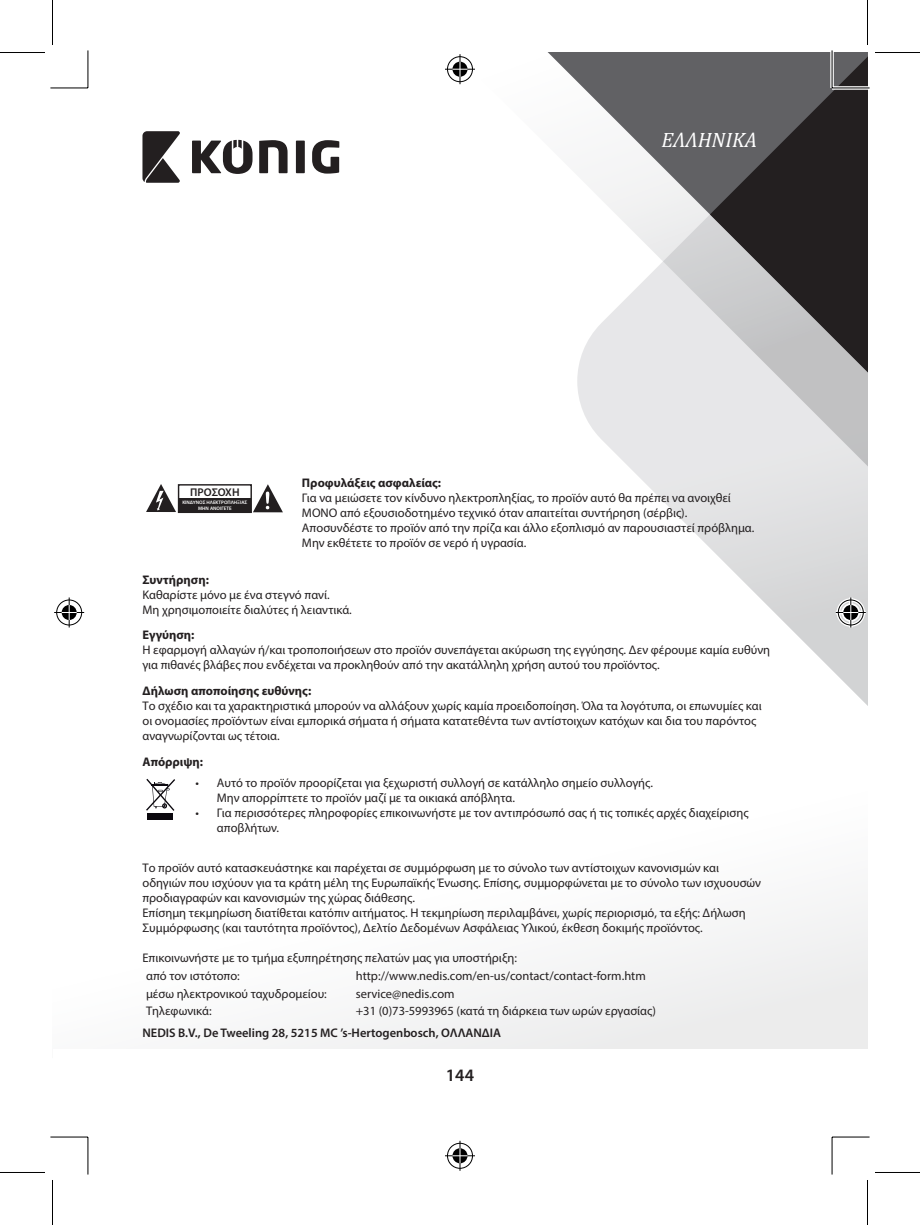
<style>
.page{position:relative;width:920px;height:1225px;background:#fff}
.page>*{position:absolute;margin:0;border:0;box-sizing:border-box;transform-origin:0 0}
.t1{font:italic 20.75px "Cambria";color:#fff}
.t2{font:600 17.5px "Myriad Pro";color:#231f20}
.t3{font:12.5px/15px "Myriad Pro";color:#231f20}
.t4{font:700 12.5px "Myriad Pro";color:#231f20}
.t5{font:600 12.5px "Myriad Pro";color:#231f20}
.t6{font:600 11.25px "Myriad Pro";color:#231f20}
.t7{font:600 5px/5.5px "Myriad Pro";color:#fff;text-align:center}
</style>
<div class="page">
<svg style="left:717px;top:555px;width:150px;height:150px"></svg>
<svg style="left:468px;top:60px;width:399px;height:495px"></svg>
<svg style="left:486px;top:52px;width:224px;height:455px"></svg>
<svg style="left:710px;top:52px;width:157px;height:458px;background:#848384"></svg>
<svg style="left:147px;top:778px;width:720px;height:271px"></svg>
<svg style="left:142px;top:131px;width:38px;height:52px"></svg>
<div style="left:296px;top:141px;width:9px;height:32px;background:#231f20"></div>
<svg style="left:259px;top:140px;width:29px;height:33px"></svg>
<svg style="left:312px;top:140px;width:27px;height:34px"></svg>
<svg style="left:192px;top:140px;width:61px;height:34px"></svg>
<div style="left:178px;top:484px;width:74px;height:29px;border:1px solid #231f20"></div>
<div style="left:179px;top:498px;width:72px;height:14px;background:#231f20"></div>
<svg style="left:146px;top:484px;width:30px;height:28px"></svg>
<svg style="left:253px;top:484px;width:30px;height:28px"></svg>
<svg style="left:146px;top:779px;width:29px;height:32px"></svg>
<div style="left:148px;top:813px;width:25px;height:7px;background:#0b080e"></div>
<svg style="left:50px;top:87px;width:36px;height:1px"></svg>
<svg style="left:832px;top:86px;width:38px;height:4px"></svg>
<svg style="left:50px;top:1137px;width:36px;height:1px"></svg>
<svg style="left:834px;top:1137px;width:36px;height:1px"></svg>
<svg style="left:86px;top:50px;width:2px;height:38px"></svg>
<svg style="left:86px;top:1137px;width:2px;height:37px"></svg>
<svg style="left:830px;top:50px;width:4px;height:38px"></svg>
<svg style="left:831px;top:1137px;width:3px;height:37px"></svg>
<hr style="left:50px;top:88px;width:38px;height:1px;background:#000">
<hr style="left:832px;top:88px;width:38px;height:1px;background:#000">
<hr style="left:50px;top:1136px;width:38px;height:1px;background:#000">
<hr style="left:832px;top:1136px;width:38px;height:1px;background:#000">
<hr style="left:88px;top:50px;width:1px;height:38px;background:#000">
<hr style="left:88px;top:1137px;width:1px;height:37px;background:#000">
<hr style="left:832px;top:50px;width:1px;height:38px;background:#000">
<hr style="left:832px;top:1137px;width:1px;height:37px;background:#000">
<hr style="left:0;top:52px;width:45px;height:1px;background:#000">
<hr style="left:875px;top:52px;width:45px;height:1px;background:#000">
<hr style="left:0;top:1172px;width:45px;height:1px;background:#000">
<hr style="left:875px;top:1172px;width:45px;height:1px;background:#000">
<hr style="left:52px;top:0;width:1px;height:45px;background:#000">
<hr style="left:52px;top:1180px;width:1px;height:45px;background:#000">
<hr style="left:867px;top:0;width:1px;height:45px;background:#000">
<hr style="left:867px;top:1180px;width:1px;height:45px;background:#000">
<div style="left:446px;top:55px;width:28px;height:28px;border:4px solid #fff;border-radius:50%"></div>
<svg style="left:445px;top:67px;width:30px;height:4px"></svg>
<svg style="left:458px;top:54px;width:4px;height:30px"></svg>
<div style="left:451px;top:60px;width:18px;height:18px;border:4px solid #fff;border-radius:50%"></div>
<div style="left:447px;top:56px;width:26px;height:26px;border:1px solid #000;border-radius:50%"></div>
<hr style="left:445px;top:69px;width:30px;height:1px;background:#000">
<hr style="left:460px;top:54px;width:1px;height:30px;background:#000">
<svg style="left:452px;top:62px;width:15px;height:15px"></svg>
<div style="left:446px;top:1141px;width:28px;height:29px;border:4px solid #fff;border-radius:50%"></div>
<hr style="left:445px;top:1154px;width:30px;height:3px;background:#fff">
<svg style="left:458px;top:1141px;width:4px;height:30px"></svg>
<div style="left:451px;top:1146px;width:18px;height:19px;border:4px solid #fff;border-radius:50%"></div>
<div style="left:447px;top:1143px;width:26px;height:25px;border:1px solid #000;border-radius:50%"></div>
<hr style="left:445px;top:1155px;width:30px;height:1px;background:#000">
<hr style="left:460px;top:1141px;width:1px;height:30px;background:#000">
<svg style="left:452px;top:1148px;width:15px;height:15px"></svg>
<div style="left:55px;top:598px;width:28px;height:29px;border:4px solid #fff;border-radius:50%"></div>
<hr style="left:54px;top:611px;width:30px;height:3px;background:#fff">
<svg style="left:67px;top:597px;width:4px;height:30px"></svg>
<div style="left:60px;top:603px;width:18px;height:19px;border:4px solid #fff;border-radius:50%"></div>
<div style="left:56px;top:599px;width:26px;height:26px;border:1px solid #000;border-radius:50%"></div>
<hr style="left:54px;top:612px;width:30px;height:1px;background:#000">
<hr style="left:69px;top:597px;width:1px;height:30px;background:#000">
<svg style="left:62px;top:605px;width:15px;height:15px"></svg>
<div style="left:837px;top:598px;width:28px;height:29px;border:4px solid #fff;border-radius:50%"></div>
<hr style="left:836px;top:611px;width:30px;height:3px;background:#fff">
<svg style="left:849px;top:597px;width:4px;height:30px"></svg>
<div style="left:842px;top:603px;width:18px;height:19px;border:4px solid #fff;border-radius:50%"></div>
<div style="left:838px;top:599px;width:26px;height:26px;border:1px solid #000;border-radius:50%"></div>
<hr style="left:836px;top:612px;width:30px;height:1px;background:#000">
<hr style="left:850px;top:597px;width:1px;height:30px;background:#000">
<svg style="left:843px;top:605px;width:15px;height:15px"></svg>
<h1 class="t1" style="left:661px;top:125px;width:97px">ΕΛΛΗΝΙΚA</h1>
<p class="t6" style="left:190px;top:485px;width:51px">ΠΡΟΣΟΧΗ</p>
<p class="t7" style="left:182px;top:499px;width:67px">ΚΙΝΔΥΝΟΣ ΗΛΕΚΤΡΟΠΛΗΞΙΑΣ<br>ΜΗΝ ΑΝΟΙΓΕΤΕ</p>
<p class="t4" style="left:302px;top:475px;width:141px">Προφυλάξεις ασφαλείας:</p>
<p class="t3" style="left:302px;top:490px;width:454px">Για να μειώσετε τον κίνδυνο ηλεκτροπληξίας, το προϊόν αυτό θα πρέπει να ανοιχθεί ΜΟΝΟ από εξουσιοδοτημένο τεχνικό όταν απαιτείται συντήρηση (σέρβις).<br>Αποσυνδέστε το προϊόν από την πρίζα και άλλο εξοπλισμό αν παρουσιαστεί πρόβλημα.<br>Μην εκθέτετε το προϊόν σε νερό ή υγρασία.</p>
<p class="t4" style="left:142px;top:571px;width:68px">Συντήρηση:</p>
<p class="t3" style="left:142px;top:587px;width:211px">Καθαρίστε μόνο με ένα στεγνό πανί.<br>Μη χρησιμοποιείτε διαλύτες ή λειαντικά.</p>
<p class="t4" style="left:142px;top:627px;width:54px">Εγγύηση:</p>
<p class="t3" style="left:142px;top:642px;width:629px">Η εφαρμογή αλλαγών ή/και τροποποιήσεων στο προϊόν συνεπάγεται ακύρωση της εγγύησης. Δεν φέρουμε καμία ευθύνη για πιθανές βλάβες που ενδέχεται να προκληθούν από την ακατάλληλη χρήση αυτού του προϊόντος.</p>
<p class="t4" style="left:142px;top:682px;width:170px">Δήλωση αποποίησης ευθύνης:</p>
<p class="t3" style="left:142px;top:698px;width:621px">Το σχέδιο και τα χαρακτηριστικά μπορούν να αλλάξουν χωρίς καμία προειδοποίηση. Όλα τα λογότυπα, οι επωνυμίες και οι ονομασίες προϊόντων είναι εμπορικά σήματα ή σήματα κατατεθέντα των αντίστοιχων κατόχων και δια του παρόντος αναγνωρίζονται ως τέτοια.</p>
<p class="t4" style="left:142px;top:753px;width:62px">Απόρριψη:</p>
<p class="t3" style="left:217px;top:775px;width:438px;text-indent:-21px">• Αυτό το προϊόν προορίζεται για ξεχωριστή συλλογή σε κατάλληλο σημείο συλλογής.<br>Μην απορρίπτετε το προϊόν μαζί με τα οικιακά απόβλητα.</p>
<p class="t3" style="left:217px;top:805px;width:533px;text-indent:-21px">• Για περισσότερες πληροφορίες επικοινωνήστε με τον αντιπρόσωπό σας ή τις τοπικές αρχές διαχείρισης αποβλήτων.</p>
<p class="t3" style="left:142px;top:860px;width:620px">Το προϊόν αυτό κατασκευάστηκε και παρέχεται σε συμμόρφωση με το σύνολο των αντίστοιχων κανονισμών και οδηγιών που ισχύουν για τα κράτη μέλη της Ευρωπαϊκής Ένωσης. Επίσης, συμμορφώνεται με το σύνολο των ισχυουσών προδιαγραφών και κανονισμών της χώρας διάθεσης.<br>Επίσημη τεκμηρίωση διατίθεται κατόπιν αιτήματος. Η τεκμηρίωση περιλαμβάνει, χωρίς περιορισμό, τα εξής: Δήλωση Συμμόρφωσης (και ταυτότητα προϊόντος), Δελτίο Δεδομένων Ασφάλειας Υλικού, έκθεση δοκιμής προϊόντος.</p>
<p class="t3" style="left:142px;top:949px;width:376px;line-height:17.5px">Επικοινωνήστε με το τμήμα εξυπηρέτησης πελατών μας για υποστήριξη: από τον ιστότοπο:</p>
<p class="t3" style="left:356px;top:968px;width:291px">http://www.nedis.com/en-us/contact/contact-form.htm</p>
<p class="t3" style="left:146px;top:985px;width:182px">μέσω ηλεκτρονικού ταχυδρομείου:</p>
<p class="t3" style="left:356px;top:985px;width:100px">service@nedis.com</p>
<p class="t3" style="left:146px;top:1003px;width:67px">Τηλεφωνικά:</p>
<p class="t3" style="left:356px;top:1003px;width:302px">+31 (0)73-5993965 (κατά τη διάρκεια των ωρών εργασίας)</p>
<p class="t5" style="left:142px;top:1025px;width:360px">NEDIS B.V., De Tweeling 28, 5215 MC ’s-Hertogenbosch, ΟΛΛΑΝΔΙΑ</p>
<h2 class="t2" style="left:446px;top:1064px;width:30px">144</h2>
</div>
